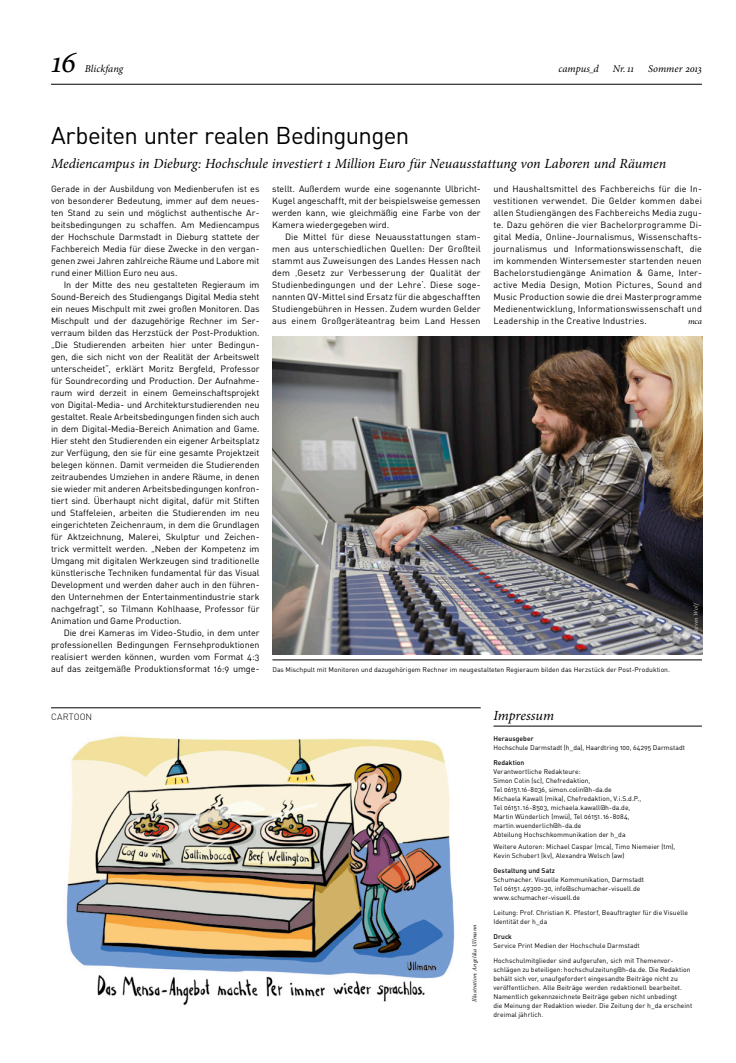
<style>
.page{position:relative;width:736px;height:1063px;background:#fff}
.page>*{position:absolute;margin:0;border:0;box-sizing:border-box;transform-origin:0 0}
.t1{font:italic 32px "Minion Pro";color:#000}
.t2{font:24px "DINOT";letter-spacing:-.03em;color:#000}
.t3{font:italic 14px "Minion Pro";letter-spacing:-.005em;color:#000}
.t4{font:italic 10.4px "Minion Pro";color:#000}
.t5{font:9px/12px "DINOT";color:#000;text-align:justify}
.t6{font:300 9px "DINOT";color:#000}
.t7{font:italic 8.5px "Minion Pro";color:#000}
.t8{font:6.8px/9px "DINOT";letter-spacing:.005em;color:#000}
.t9{font:500 6.8px "DINOT";letter-spacing:.005em;color:#000}
.t10{font:italic 6px "Minion Pro";letter-spacing:.02em;color:#000}
.t11{font:italic 6px "Minion Pro";letter-spacing:.03em;color:#dbd7d3}
</style>
<div class="page">
<hr style="left:51px;top:84px;width:651px;height:1px;background:#000">
<img style="left:66px;top:736px;width:389px;height:270px">
<img style="left:272px;top:336px;width:430px;height:318px">
<hr style="left:51px;top:708px;width:429px;height:1px;background:#000">
<hr style="left:493px;top:726px;width:209px;height:1px;background:#000">
<hr style="left:272px;top:660px;width:430px;height:1px;background:#000">
<h1 class="t1" style="left:51px;top:40px;width:27px">16</h1>
<p class="t4" style="left:85px;top:62px;width:40px">Blickfang</p>
<p class="t4" style="left:558px;top:62px;width:42px">campus d</p>
<p class="t4" style="left:613px;top:62px;width:23px">Nr.11</p>
<p class="t4" style="left:648px;top:62px;width:55px">Sommer 2013</p>
<h2 class="t2" style="left:51px;top:119px;width:360px">Arbeiten unter realen Bedingungen</h2>
<h3 class="t3" style="left:51px;top:154px;width:616px">Mediencampus in Dieburg: Hochschule investiert 1 Million Euro für Neuausstattung von Laboren und Räumen</h3>
<p class="t5" style="left:51px;top:182px;width:210px">Gerade in der Ausbildung von Medienberufen ist es von besonderer Bedeutung, immer auf dem neues&shy;ten Stand zu sein und möglichst authentische Ar&shy;beitsbedingungen zu schaffen. Am Mediencampus der Hochschule Darmstadt in Dieburg stattete der Fachbereich Media für diese Zwecke in den vergan&shy;genen zwei Jahren zahlreiche Räume und Labore mit rund einer Million Euro neu aus.</p>
<p class="t5" style="left:51px;top:278px;width:210px;text-indent:13px">In der Mitte des neu gestalteten Regieraum im Sound-Bereich des Studiengangs Digital Media steht ein neues Mischpult mit zwei großen Monitoren. Das Mischpult und der dazugehörige Rechner im Ser&shy;verraum bilden das Herzstück der Post-Produktion. „Die Studierenden arbeiten hier unter Bedingun&shy;gen, die sich nicht von der Realität der Arbeitswelt unterscheidet“, erklärt Moritz Bergfeld, Professor für Soundrecording und Production. Der Aufnahme&shy;raum wird derzeit in einem Gemeinschaftsprojekt von Digital-Media- und Architekturstudierenden neu gestaltet. Reale Arbeitsbedingungen finden sich auch in dem Digital-Media-Bereich Animation and Game.<br>Hier steht den Studierenden ein eigener Arbeitsplatz zur Verfügung, den sie für eine gesamte Projektzeit belegen können. Damit vermeiden die Studierenden zeitraubendes Umziehen in andere Räume, in denen sie wieder mit anderen Arbeitsbedingungen konfron&shy;tiert sind. Überhaupt nicht digital, dafür mit Stiften und Staffeleien, arbeiten die Studierenden im neu eingerichteten Zeichenraum, in dem die Grundlagen für Aktzeichnung, Malerei, Skulptur und Zeichen&shy;trick vermittelt werden. „Neben der Kompetenz im Umgang mit digitalen Werkzeugen sind traditionelle künstlerische Techniken fundamental für das Visual Development und werden daher auch in den führen&shy;den Unternehmen der Entertainmentindustrie stark nachgefragt“, so Tilmann Kohlhaase, Professor für Animation und Game Production.</p>
<p class="t5" style="left:51px;top:626px;width:210px;text-indent:13px">Die drei Kameras im Video-Studio, in dem unter professionellen Bedingungen Fernsehproduktionen realisiert werden können, wurden vom Format 4:3 auf das zeitgemäße Produktionsformat 16:9 umge-</p>
<p class="t5" style="left:272px;top:182px;width:210px">stellt. Außerdem wurde eine sogenannte Ulbricht-Kugel angeschafft, mit der beispielsweise gemessen werden kann, wie gleichmäßig eine Farbe von der Kamera wiedergegeben wird.</p>
<p class="t5" style="left:272px;top:230px;width:210px;text-indent:13px">Die Mittel für diese Neuausstattungen stam&shy;men aus unterschiedlichen Quellen: Der Großteil stammt aus Zuweisungen des Landes Hessen nach dem ‚Gesetz zur Verbesserung der Qualität der Studienbedingungen und der Lehre‘. Diese soge&shy;nannten QV-Mittel sind Ersatz für die abgeschafften Studiengebühren in Hessen. Zudem wurden Gelder aus einem Großgeräteantrag beim Land Hessen</p>
<p class="t5" style="left:493px;top:182px;width:210px">und Haushaltsmittel des Fachbereichs für die In&shy;vestitionen verwendet. Die Gelder kommen dabei allen Studiengängen des Fachbereichs Media zugu&shy;te. Dazu gehören die vier Bachelorprogramme Di&shy;gital Media, Online-Journalismus, Wissenschafts&shy;journalismus und Informationswissenschaft, die im kommenden Wintersemester startenden neuen Bachelorstudiengänge Animation &amp; Game, Inter&shy;active Media Design, Motion Pictures, Sound and Music Production sowie die drei Masterprogramme Medienentwicklung, Informationswissenschaft und Leadership in the Creative Industries.</p>
<p class="t7" style="left:688px;top:315px;width:15px">mca</p>
<p class="t11" style="left:691px;top:648px;width:48px;rotate:-90deg">Foto: Steven Wolf</p>
<p class="t8" style="left:272px;top:665px;width:399px">Das Mischpult mit Monitoren und dazugehörigem Rechner im neugestalteten Regieraum bilden das Herzstück der Post-Produktion.</p>
<p class="t6" style="left:51px;top:711px;width:24px">CARTOO</p>
<p class="t6" style="left:86px;top:711px;width:8px">N</p>
<p class="t10" style="left:470px;top:1002px;width:79px;rotate:-90deg">Illustration: Angelika Ullmann</p>
<h3 class="t3" style="left:493px;top:706px;width:62px">Impressum</h3>
<p class="t9" style="left:493px;top:734px;width:42px">Herausgeber</p>
<p class="t8" style="left:493px;top:743px;width:193px">Hochschule Darmstadt (h_da), Haardtring 100, 64295 Darmstadt</p>
<p class="t9" style="left:493px;top:758px;width:32px">Redaktion</p>
<p class="t8" style="left:493px;top:767px;width:149px">Verantwortliche Redakteure:<br>Simon Colin (sc), Chefredaktion,<br>Tel 06151.16-8036, simon.colin@h-da.de<br>Michaela Kawall (mika), Chefredaktion, V.i.S.d.P., Tel 06151.16-8503, michaela.kawall@h-da.de, Martin Wünderlich (mwü), Tel 06151.16-8084, martin.wuenderlich@h-da.de<br>Abteilung Hochschkommunikation der h_da</p>
<p class="t8" style="left:493px;top:842px;width:183px">Weitere Autoren: Michael Caspar (mca), Timo Niemeier (tm),<br>Kevin Schubert (kv), Alexandra Welsch (aw)</p>
<p class="t9" style="left:493px;top:866px;width:63px">Gestaltung und Satz</p>
<p class="t8" style="left:493px;top:875px;width:152px">Schumacher. Visuelle Kommunikation, Darmstadt<br>Tel 06151.49300-30, info@schumacher-visuell.de www.schumacher-visuell.de</p>
<p class="t8" style="left:493px;top:908px;width:196px">Leitung: Prof. Christian K. Pfestorf, Beauftragter für die Visuelle<br>Identität der h_da</p>
<p class="t9" style="left:493px;top:932px;width:20px">Druck</p>
<p class="t8" style="left:493px;top:941px;width:148px">Service Print Medien der Hochschule Darmstadt</p>
<p class="t8" style="left:493px;top:956px;width:200px">Hochschulmitglieder sind aufgerufen, sich mit Themenvor&shy;schlägen zu beteiligen: hochschulzeitung@h-da.de. Die Redaktion behält sich vor, unaufgefordert eingesandte Beiträge nicht zu veröffentlichen. Alle Beiträge werden redaktionell bearbeitet.<br>Namentlich gekennzeichnete Beiträge geben nicht unbedingt<br>die Meinung der Redaktion wieder. Die Zeitung der h_da erscheint dreimal jährlich.</p>
</div>
